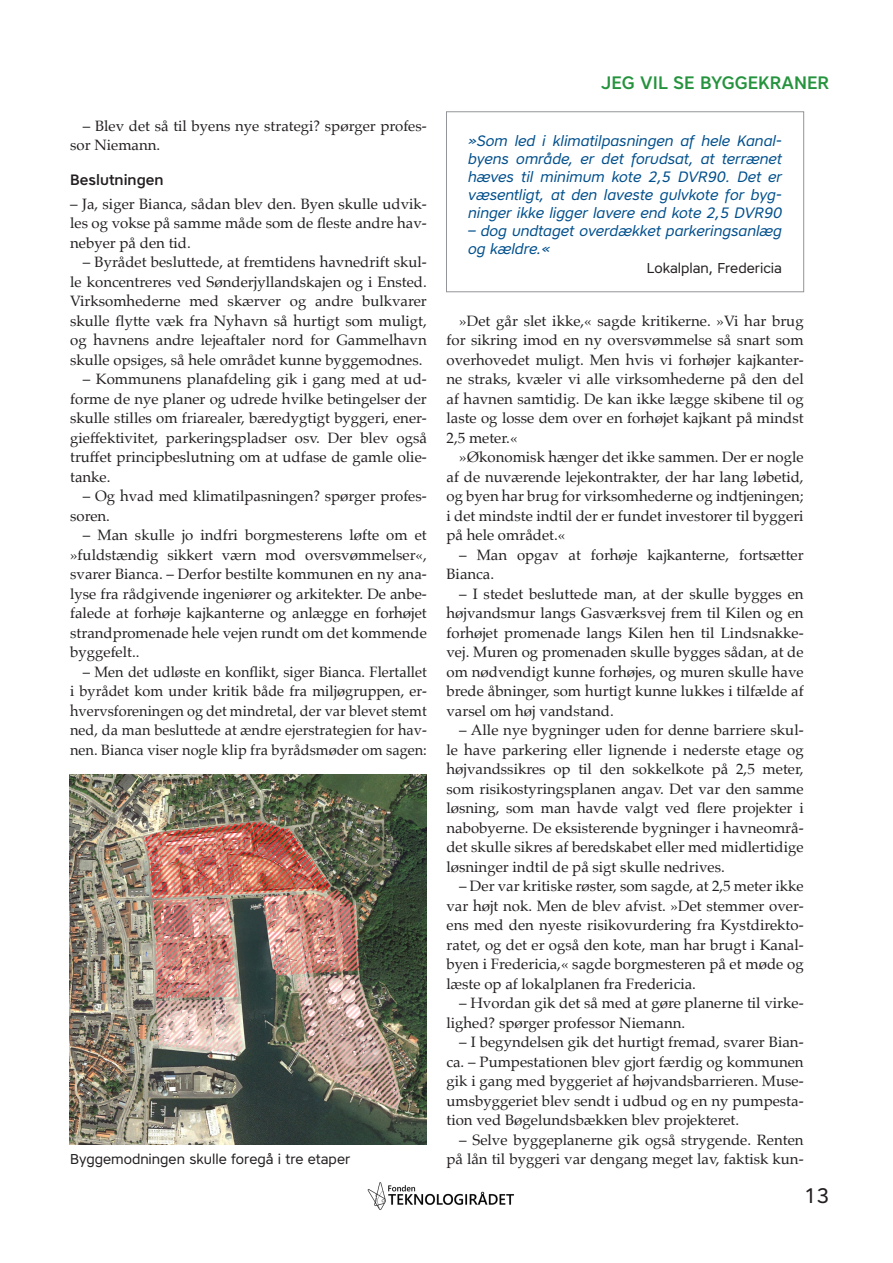
<style>
.page{position:relative;width:893px;height:1263px;background:#fff}
.page>*{position:absolute;margin:0;border:0;box-sizing:border-box;transform-origin:0 0}
.t1{font:21px "Core Sans A45";color:#231f20}
.Bjælke_th{font:500 18px "Core Sans A55";color:#25933e}
.Brødtekst{font:15px/19.5px "Palatino";color:#231f20;text-align:justify}
.Bokstekst_ui{font:italic 15px/18px "Core Sans A45";color:#004f8c;text-align:justify}
.Brødtekst_ui{font:15px/19.5px "Palatino";color:#231f20;text-align:justify}
.Mellemrubrik{font:500 15px "Core Sans A55";color:#231f20}
.Bokstekst_ui-2{font:14.25px "Core Sans A45";color:#231f20}
.Bokstekst{font:14.25px "Core Sans A45";color:#231f20}
</style>
<div class="page">
<img style="left:367px;top:1182px;width:147px;height:28px">
<img style="left:70px;top:774px;width:357px;height:371px">
<div style="left:446px;top:111px;width:358px;height:181px;border:1px solid #939598"></div>
<p class="Brødtekst" style="left:70px;top:116px;width:358px;text-indent:13px">– Blev det så til byens nye strategi? spørger profes&shy;sor Niemann.</p>
<p class="Mellemrubrik" style="left:70px;top:169px;width:95px">Beslutningen</p>
<p class="Brødtekst_ui" style="left:70px;top:194px;width:358px">– Ja, siger Bianca, sådan blev den. Byen skulle udvik&shy;les og vokse på samme måde som de fleste andre hav&shy;nebyer på den tid.</p>
<p class="Brødtekst" style="left:70px;top:252px;width:358px;text-indent:13px">– Byrådet besluttede, at fremtidens havnedrift skul&shy;le koncentreres ved Sønderjyllandskajen og i Ensted.<br>Virksomhederne med skærver og andre bulkvarer skulle flytte væk fra Nyhavn så hurtigt som muligt, og havnens andre lejeaftaler nord for Gammelhavn skulle opsiges, så hele området kunne byggemodnes.</p>
<p class="Brødtekst" style="left:70px;top:369px;width:358px;text-indent:13px">– Kommunens planafdeling gik i gang med at ud&shy;forme de nye planer og udrede hvilke betingelser der skulle stilles om friarealer, bæredygtigt byggeri, ener&shy;gieffektivitet, parkeringspladser osv. Der blev også truffet principbeslutning om at udfase de gamle olie&shy;tanke.</p>
<p class="Brødtekst" style="left:70px;top:486px;width:358px;text-indent:13px">– Og hvad med klimatilpasningen? spørger profes&shy;soren.</p>
<p class="Brødtekst" style="left:70px;top:525px;width:358px;text-indent:13px">– Man skulle jo indfri borgmesterens løfte om et »fuldstændig sikkert værn mod oversvømmelser«, svarer Bianca. – Derfor bestilte kommunen en ny ana&shy;lyse fra rådgivende ingeniører og arkitekter. De anbe&shy;falede at forhøje kajkanterne og anlægge en forhøjet strandpromenade hele vejen rundt om det kommende byggefelt..</p>
<p class="Brødtekst" style="left:70px;top:662px;width:358px;text-indent:13px">– Men det udløste en konflikt, siger Bianca. Flertallet i byrådet kom under kritik både fra miljøgruppen, er&shy;hvervsforeningen og det mindretal, der var blevet stemt ned, da man besluttede at ændre ejerstrategien for hav&shy;nen. Bianca viser nogle klip fra byrådsmøder om sagen:</p>
<p class="Bokstekst_ui-2" style="left:70px;top:1150px;width:282px">Byggemodningen skulle foregå i tre etaper</p>
<p class="Bjælke_th" style="left:601px;top:71px;width:230px">JEG VIL SE BYGGEKRANER</p>
<p class="Bokstekst_ui" style="left:468px;top:131px;width:315px">»Som led i klimatilpasningen af hele Kanal&shy;byens område, er det forudsat, at terrænet hæves til minimum kote 2,5 DVR90. Det er væsentligt, at den laveste gulvkote for byg&shy;ninger ikke ligger lavere end kote 2,5 DVR90</p>
<p class="Bokstekst_ui" style="left:468px;top:221px;width:315px">– dog undtaget overdækket parkeringsanlæg og kældre.«</p>
<p class="Bokstekst" style="left:647px;top:259px;width:137px">Lokalplan, Fredericia</p>
<p class="Brødtekst" style="left:446px;top:311px;width:359px;text-indent:13px">»Det går slet ikke,« sagde kritikerne. »Vi har brug for sikring imod en ny oversvømmelse så snart som overhovedet muligt. Men hvis vi forhøjer kajkanter&shy;ne straks, kvæler vi alle virksomhederne på den del af havnen samtidig. De kan ikke lægge skibene til og laste og losse dem over en forhøjet kajkant på mindst 2,5 meter.«</p>
<p class="Brødtekst" style="left:446px;top:447px;width:359px;text-indent:13px">»Økonomisk hænger det ikke sammen. Der er nogle af de nuværende lejekontrakter, der har lang løbetid, og byen har brug for virksomhederne og indtjeningen; i det mindste indtil der er fundet investorer til byggeri på hele området.«</p>
<p class="Brødtekst" style="left:446px;top:545px;width:359px;text-indent:13px">– Man opgav at forhøje kajkanterne, fortsætter<br>Bianca.</p>
<p class="Brødtekst" style="left:446px;top:584px;width:359px;text-indent:13px">– I stedet besluttede man, at der skulle bygges en højvandsmur langs Gasværksvej frem til Kilen og en forhøjet promenade langs Kilen hen til Lindsnakke&shy;vej. Muren og promenaden skulle bygges sådan, at de om nødvendigt kunne forhøjes, og muren skulle have brede åbninger, som hurtigt kunne lukkes i tilfælde af varsel om høj vandstand.</p>
<p class="Brødtekst" style="left:446px;top:720px;width:359px;text-indent:13px">– Alle nye bygninger uden for denne barriere skul&shy;le have parkering eller lignende i nederste etage og højvandssikres op til den sokkelkote på 2,5 meter, som risikostyringsplanen angav. Det var den samme løsning, som man havde valgt ved flere projekter i nabobyerne. De eksisterende bygninger i havneområ&shy;det skulle sikres af beredskabet eller med midlertidige løsninger indtil de på sigt skulle nedrives.</p>
<p class="Brødtekst" style="left:446px;top:876px;width:359px;text-indent:13px">– Der var kritiske røster, som sagde, at 2,5 meter ikke var højt nok. Men de blev afvist. »Det stemmer over&shy;ens med den nyeste risikovurdering fra Kystdirekto&shy;ratet, og det er også den kote, man har brugt i Kanal&shy;byen i Fredericia,« sagde borgmesteren på et møde og læste op af lokalplanen fra Fredericia.</p>
<p class="Brødtekst" style="left:446px;top:993px;width:359px;text-indent:13px">– Hvordan gik det så med at gøre planerne til virke&shy;lighed? spørger professor Niemann.</p>
<p class="Brødtekst" style="left:446px;top:1032px;width:359px;text-indent:13px">– I begyndelsen gik det hurtigt fremad, svarer Bian&shy;ca. – Pumpestationen blev gjort færdig og kommunen gik i gang med byggeriet af højvandsbarrieren. Muse&shy;umsbyggeriet blev sendt i udbud og en ny pumpesta&shy;tion ved Bøgelundsbækken blev projekteret.</p>
<p class="Brødtekst" style="left:446px;top:1130px;width:359px;text-align:right">– Selve byggeplanerne gik også strygende. Renten på lån til byggeri var dengang meget lav, faktisk kun-</p>
<p class="t1" style="left:804px;top:1182px;width:27px">13</p>
</div>
